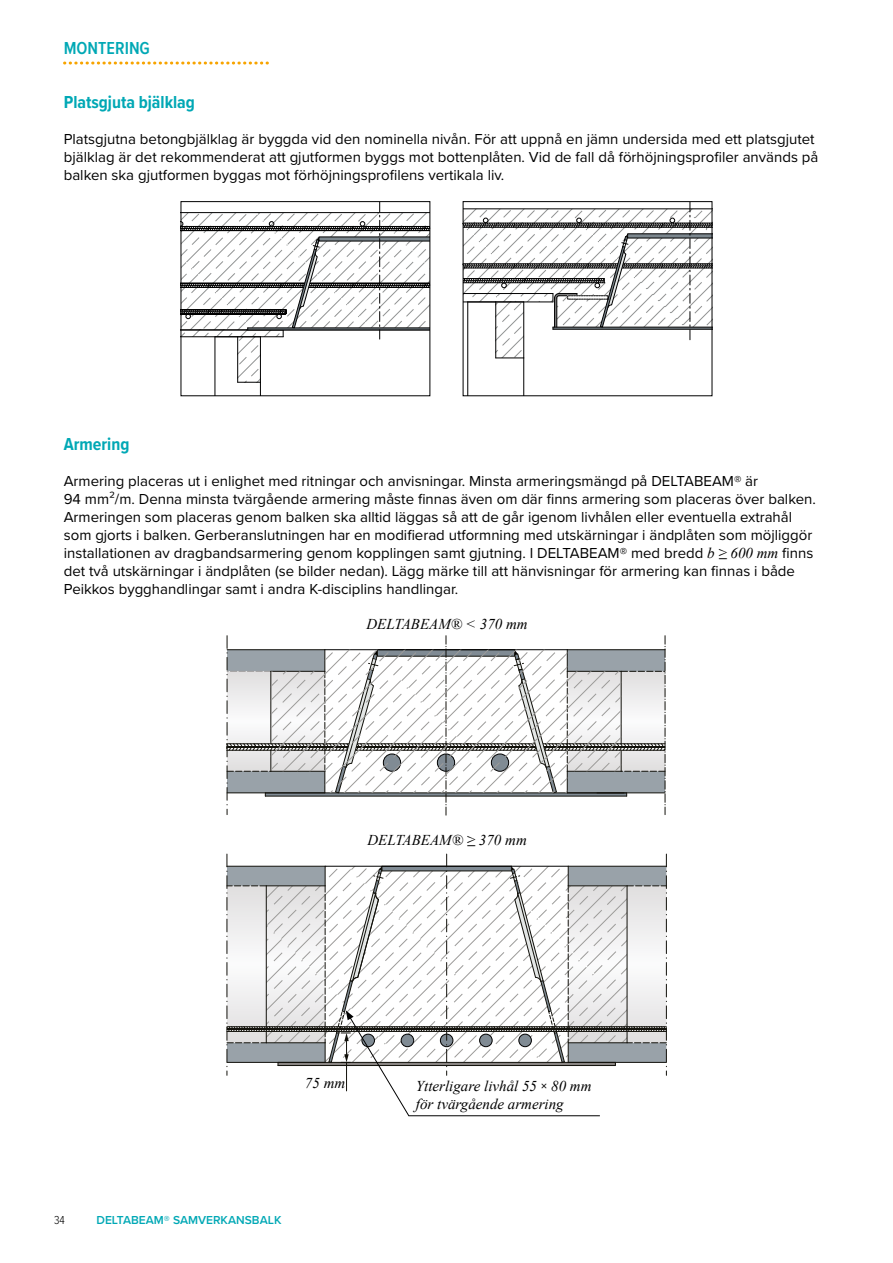
<style>
.page{position:relative;width:893px;height:1263px;background:#fff}
.page>*{position:absolute;margin:0;border:0;box-sizing:border-box;transform-origin:0 0}
.t1{font:700 18px "Proxima Nova Cond";color:#00a8b5}
.t2{font:600 18px "Proxima Nova Cond";color:#00a8b5}
.t3{font:15px/18px "Proxima Nova";color:#000}
.t4{font:italic 15px/18px "Times New Roman";color:#000}
.t5{font:600 12px "Proxima Nova";color:#00a8b5}
.t6{font:300 12px "Proxima Nova Cond";color:#000}
.s1{font-family:"Times New Roman";font-style:italic}
.s2{font-family:"Proxima Nova Cond";font-style:normal}
</style>
<div class="page">
<svg style="left:65px;top:62px;width:204px;height:3px"></svg>
<svg style="left:496px;top:342px;width:27px;height:16px"></svg>
<hr style="left:523px;top:302px;width:1px;height:56px;background:#000">
<hr style="left:495px;top:302px;width:1px;height:56px;background:#000">
<svg style="left:496px;top:358px;width:27px;height:1px"></svg>
<hr style="left:523px;top:358px;width:1px;height:38px;background:#000">
<hr style="left:467px;top:302px;width:1px;height:94px;background:#000">
<svg style="left:462px;top:202px;width:248px;height:140px"></svg>
<div style="left:463px;top:201px;width:249px;height:195px;border:1px solid #000"></div>
<svg style="left:238px;top:339px;width:22px;height:43px"></svg>
<hr style="left:237px;top:337px;width:1px;height:45px;background:#000">
<hr style="left:260px;top:337px;width:1px;height:45px;background:#000">
<hr style="left:215px;top:337px;width:1px;height:59px;background:#000">
<svg style="left:238px;top:382px;width:23px;height:12px"></svg>
<svg style="left:183px;top:203px;width:245px;height:136px"></svg>
<div style="left:181px;top:201px;width:249px;height:195px;border:1px solid #000"></div>
<svg style="left:226px;top:636px;width:440px;height:179px"></svg>
<svg style="left:271px;top:650px;width:350px;height:143px"></svg>
<svg style="left:226px;top:854px;width:441px;height:262px"></svg>
<p class="t2" style="left:64px;top:35px;width:88px">MONTERING</p>
<p class="t1" style="left:64px;top:89px;width:133px">Platsgjuta bjälklag</p>
<p class="t3" style="left:64px;top:129px;width:756px">Platsgjutna betongbjälklag är byggda vid den nominella nivån. För att uppnå en jämn undersida med ett platsgjutet bjälklag är det rekommenderat att gjutformen byggs mot bottenplåten. Vid de fall då förhöjningsprofiler används på balken ska gjutformen byggas mot förhöjningsprofilens vertikala liv.</p>
<p class="t1" style="left:64px;top:431px;width:67px">Armering</p>
<p class="t3" style="left:64px;top:471px;width:753px">Armering placeras ut i enlighet med ritningar och anvisningar. Minsta armeringsmängd på DELTABEAM® är<br>94 mm²/m. Denna minsta tvärgående armering måste finnas även om där finns armering som placeras över balken.<br>Armeringen som placeras genom balken ska alltid läggas så att de går igenom livhålen eller eventuella extrahål som gjorts i balken. Gerberanslutningen har en modifierad utformning med utskärningar i ändplåten som möjliggör installationen av dragbandsarmering genom kopplingen samt gjutning. I DELTABEAM® med bredd <span class="s1">b ≥ 600 mm</span> finns det två utskärningar i ändplåten (se bilder nedan). Lägg märke till att hänvisningar för armering kan finnas i både Peikkos bygghandlingar samt i andra K-disciplins handlingar.</p>
<p class="t4" style="left:366px;top:615px;width:163px">DELTABEAM® &lt; 370 mm</p>
<p class="t4" style="left:367px;top:830px;width:161px">DELTABEAM® ≥ 370 mm</p>
<p class="t4" style="left:305px;top:1074px;width:42px">75 mm</p>
<p class="t6" style="left:54px;top:1211px;width:12px">34</p>
<p class="t5" style="left:97px;top:1211px;width:93px">DELTABEAM® SAMVE</p>
<p class="t5" style="left:213px;top:1211px;width:40px">RKANSBAL</p>
<p class="t5" style="left:274px;top:1211px;width:9px">K</p>
<p class="t4" style="left:416px;top:1076px;width:177px">Ytterligare livhål 55 <span class="s2">×</span> 80 mm för tvärgående armering</p>
</div>
